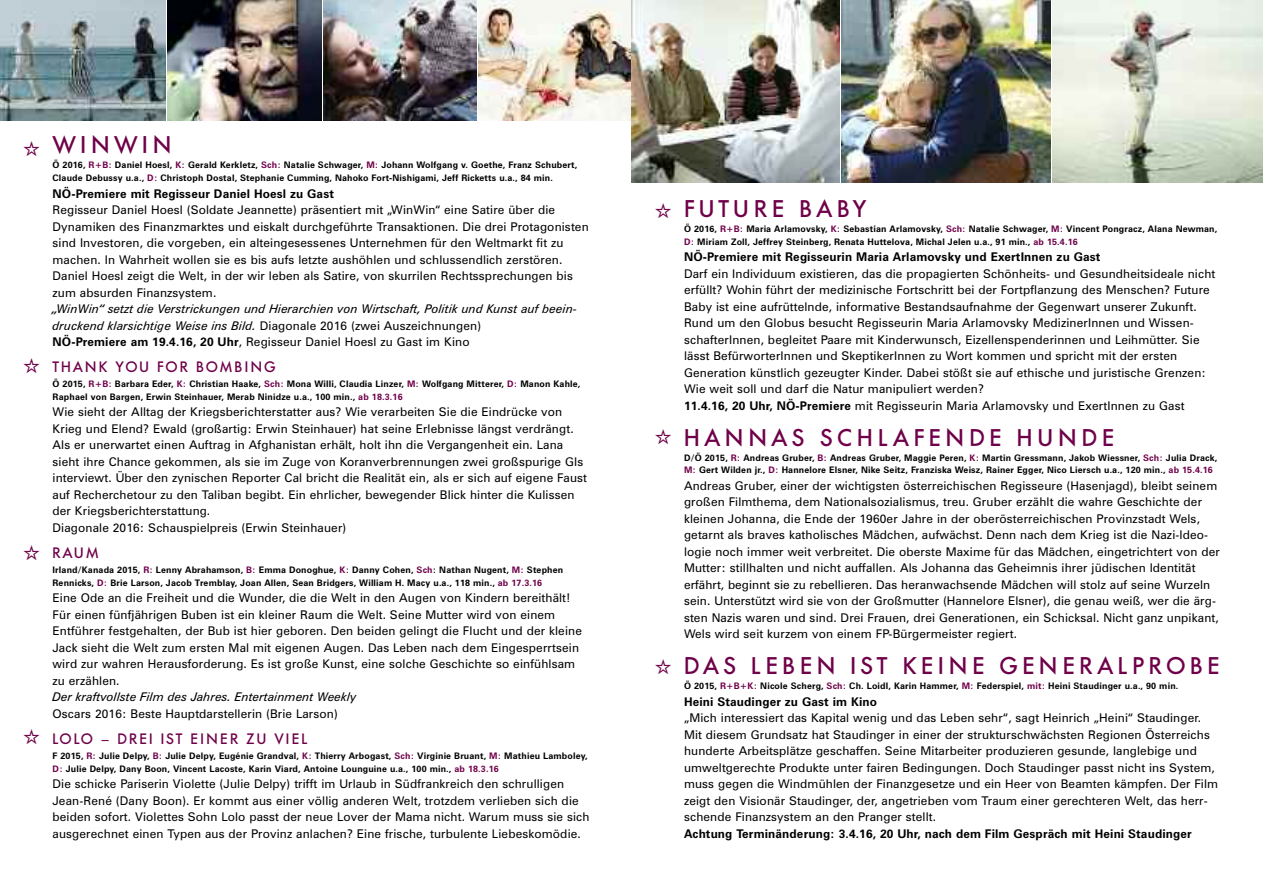
<style>
.page{position:relative;width:1263px;height:893px;background:#fff}
.page>*{position:absolute;margin:0;border:0;box-sizing:border-box;transform-origin:0 0}
.t1{font:500 24px "Futura BQ";letter-spacing:.17em;color:#6f0049}
.t2{font:500 15px "Futura BQ";letter-spacing:.135em;color:#6f0049}
.t3{font:500 15px "Futura BQ";letter-spacing:.115em;color:#6f0049}
.t4{font:12px/16.5px "Zurich BT";letter-spacing:.01em;color:#000}
.t5{font:italic 12px/16.5px "Zurich BT";color:#000}
.t6{font:700 12px "Zurich BT";letter-spacing:.01em;color:#000}
.t7{font:700 9px/12.8px "Zurich BT";letter-spacing:.015em;color:#000}
.s1{color:#6f0049}
.s2{font-style:normal}
.s3{font-weight:700;font-style:normal}
.s4{font-weight:700}
</style>
<div class="page">
<img style="left:0;top:0;width:166px;height:120px">
<img style="left:168px;top:0;width:153px;height:120px">
<img style="left:323px;top:0;width:153px;height:120px">
<img style="left:478px;top:0;width:153px;height:120px">
<img style="left:631px;top:0;width:209px;height:182px">
<img style="left:842px;top:0;width:208px;height:182px">
<img style="left:1052px;top:0;width:211px;height:182px">
<h1 class="t1" style="left:53px;top:132px;width:121px">WINWIN</h1>
<p class="t7" style="left:53px;top:160px;width:526px">Ö 2016, <span class="s1">R+B:</span> Daniel Hoesl, <span class="s1">K:</span> Gerald Kerkletz, <span class="s1">Sch:</span> Natalie Schwager, <span class="s1">M:</span> Johann Wolfgang v. Goethe, Franz Schubert,<br>Claude Debussy u.a., <span class="s1">D:</span> Christoph Dostal, Stephanie Cumming, Nahoko Fort-Nishigami, Jeff Ricketts u.a., 84 min.</p>
<p class="t6" style="left:53px;top:189px;width:283px">NÖ-Premiere mit Regisseur Daniel Hoesl zu Gast</p>
<p class="t4" style="left:53px;top:203px;width:538px">Regisseur Daniel Hoesl (Soldate Jeannette) präsentiert mit „WinWin“ eine Satire über die Dynamiken des Finanzmarktes und eiskalt durchgeführte Transaktionen. Die drei Protagonisten sind Investoren, die vorgeben, ein alteingesessenes Unternehmen für den Weltmarkt fit zu machen. In Wahrheit wollen sie es bis aufs letzte aushöhlen und schlussendlich zerstören.<br>Daniel Hoesl zeigt die Welt, in der wir leben als Satire, von skurrilen Rechtssprechungen bis zum absurden Finanzsystem.</p>
<p class="t5" style="left:53px;top:302px;width:525px">„WinWin“ setzt die Verstrickungen und Hierarchien von Wirtschaft, Politik und Kunst auf beein&shy;druckend klarsichtige Weise ins Bild. <span class="s2">Diagonale 2016 (zwei Auszeichnungen)<br></span><span class="s3">NÖ-Premiere am 19.4.16, 20 Uhr</span><span class="s2">, Regisseur Daniel Hoesl zu Gast im Kino</span></p>
<p class="t3" style="left:53px;top:359px;width:225px">THANK YOU FOR BOMBING</p>
<p class="t7" style="left:53px;top:378px;width:529px">Ö 2015, <span class="s1">R+B:</span> Barbara Eder, <span class="s1">K:</span> Christian Haake, <span class="s1">Sch:</span> Mona Willi, Claudia Linzer, <span class="s1">M:</span> Wolfgang Mitterer, <span class="s1">D:</span> Manon Kahle,<br>Raphael von Bargen, Erwin Steinhauer, Merab Ninidze u.a., 100 min., <span class="s1">ab 18.3.16</span></p>
<p class="t4" style="left:53px;top:405px;width:536px">Wie sieht der Alltag der Kriegsberichterstatter aus? Wie verarbeiten Sie die Eindrücke von Krieg und Elend? Ewald (großartig: Erwin Steinhauer) hat seine Erlebnisse längst verdrängt.<br>Als er unerwartet einen Auftrag in Afghanistan erhält, holt ihn die Vergangenheit ein. Lana sieht ihre Chance gekommen, als sie im Zuge von Koranverbrennungen zwei großspurige GIs interviewt. Über den zynischen Reporter Cal bricht die Realität ein, als er sich auf eigene Faust auf Recherchetour zu den Taliban begibt. Ein ehrlicher, bewegender Blick hinter die Kulissen der Kriegsberichterstattung.<br>Diagonale 2016: Schauspielpreis (Erwin Steinhauer)</p>
<p class="t3" style="left:53px;top:545px;width:47px">RAUM</p>
<p class="t7" style="left:53px;top:564px;width:512px">Irland/Kanada 2015, <span class="s1">R:</span> Lenny Abrahamson, <span class="s1">B:</span> Emma Donoghue, <span class="s1">K:</span> Danny Cohen, <span class="s1">Sch</span>: Nathan Nugent, <span class="s1">M:</span> Stephen<br>Rennicks, <span class="s1">D:</span> Brie Larson, Jacob Tremblay, Joan Allen, Sean Bridgers, William H. Macy u.a., 118 min., <span class="s1">ab 17.3.16</span></p>
<p class="t4" style="left:52px;top:591px;width:531px">Eine Ode an die Freiheit und die Wunder, die die Welt in den Augen von Kindern bereithält!<br>Für einen fünfjährigen Buben ist ein kleiner Raum die Welt. Seine Mutter wird von einem Entführer festgehalten, der Bub ist hier geboren. Den beiden gelingt die Flucht und der kleine Jack sieht die Welt zum ersten Mal mit eigenen Augen. Das Leben nach dem Eingesperrtsein wird zur wahren Herausforderung. Es ist große Kunst, eine solche Geschichte so einfühlsam zu erzählen.</p>
<p class="t5" style="left:52px;top:690px;width:306px">Der kraftvollste Film des Jahres. Entertainment Weekly</p>
<p class="t4" style="left:52px;top:706px;width:287px">Oscars 2016: Beste Hauptdarstellerin (Brie Larson)</p>
<p class="t2" style="left:53px;top:730px;width:257px">LOLO – DREI IST EINER ZU VIEL</p>
<p class="t7" style="left:53px;top:750px;width:537px">F 2015, <span class="s1">R:</span> Julie Delpy, <span class="s1">B:</span> Julie Delpy, Eugénie Grandval, <span class="s1">K:</span> Thierry Arbogast, <span class="s1">Sch:</span> Virginie Bruant, <span class="s1">M:</span> Mathieu Lamboley,<br><span class="s1">D:</span> Julie Delpy, Dany Boon, Vincent Lacoste, Karin Viard, Antoine Lounguine u.a., 100 min., <span class="s1">ab 18.3.16</span></p>
<p class="t4" style="left:52px;top:777px;width:539px">Die schicke Pariserin Violette (Julie Delpy) trifft im Urlaub in Südfrankreich den schrulligen Jean-René (Dany Boon). Er kommt aus einer völlig anderen Welt, trotzdem verlieben sich die beiden sofort. Violettes Sohn Lolo passt der neue Lover der Mama nicht. Warum muss sie sich ausgerechnet einen Typen aus der Provinz anlachen? Eine frische, turbulente Liebeskomödie.</p>
<h1 class="t1" style="left:684px;top:195px;width:184px">FUTURE BABY</h1>
<p class="t7" style="left:684px;top:223px;width:535px">Ö 2016, <span class="s1">R+B:</span> Maria Arlamovsky, <span class="s1">K:</span> Sebastian Arlamovsky, <span class="s1">Sch:</span> Natalie Schwager, <span class="s1">M:</span> Vincent Pongracz, Alana Newman,<br><span class="s1">D:</span> Miriam Zoll, Jeffrey Steinberg, Renata Huttelova, Michal Jelen u.a., 91 min., <span class="s1">ab 15.4.16</span></p>
<p class="t6" style="left:684px;top:252px;width:418px">NÖ-Premiere mit Regisseurin Maria Arlamovsky und ExertInnen zu Gast</p>
<p class="t4" style="left:684px;top:266px;width:533px">Darf ein Individuum existieren, das die propagierten Schönheits- und Gesundheitsideale nicht erfüllt? Wohin führt der medizinische Fortschritt bei der Fortpflanzung des Menschen? Future Baby ist eine aufrüttelnde, informative Bestandsaufnahme der Gegenwart unserer Zukunft.<br>Rund um den Globus besucht Regisseurin Maria Arlamovsky MedizinerInnen und Wissen&shy;schafterInnen, begleitet Paare mit Kinderwunsch, Eizellenspenderinnen und Leihmütter. Sie lässt BefürworterInnen und SkeptikerInnen zu Wort kommen und spricht mit der ersten Generation künstlich gezeugter Kinder. Dabei stößt sie auf ethische und juristische Grenzen:<br>Wie weit soll und darf die Natur manipuliert werden?<br><span class="s4">11.4.16, 20 Uhr, NÖ-Premiere</span> mit Regisseurin Maria Arlamovsky und ExertInnen zu Gast</p>
<h1 class="t1" style="left:684px;top:424px;width:431px">HANNAS SCHLAFENDE HUNDE</h1>
<p class="t7" style="left:684px;top:452px;width:535px">D/Ö 2015, <span class="s1">R:</span> Andreas Gruber, <span class="s1">B:</span> Andreas Gruber, Maggie Peren, <span class="s1">K:</span> Martin Gressmann, Jakob Wiessner, <span class="s1">Sch:</span> Julia Drack,<br><span class="s1">M:</span> Gert Wilden jr., <span class="s1">D:</span> Hannelore Elsner, Nike Seitz, Franziska Weisz, Rainer Egger, Nico Liersch u.a., 120 min., <span class="s1">ab 15.4.16</span></p>
<p class="t4" style="left:684px;top:478px;width:537px">Andreas Gruber, einer der wichtigsten österreichischen Regisseure (Hasenjagd), bleibt seinem großen Filmthema, dem Nationalsozialismus, treu. Gruber erzählt die wahre Geschichte der kleinen Johanna, die Ende der 1960er Jahre in der oberösterreichischen Provinzstadt Wels, getarnt als braves katholisches Mädchen, aufwächst. Denn nach dem Krieg ist die Nazi-Ideo&shy;logie noch immer weit verbreitet. Die oberste Maxime für das Mädchen, eingetrichtert von der Mutter: stillhalten und nicht auffallen. Als Johanna das Geheimnis ihrer jüdischen Identität erfährt, beginnt sie zu rebellieren. Das heranwachsende Mädchen will stolz auf seine Wurzeln sein. Unterstützt wird sie von der Großmutter (Hannelore Elsner), die genau weiß, wer die ärg&shy;sten Nazis waren und sind. Drei Frauen, drei Generationen, ein Schicksal. Nicht ganz unpikant, Wels wird seit kurzem von einem FP-Bürgermeister regiert.</p>
<h1 class="t1" style="left:684px;top:652px;width:537px">DAS LEBEN IST KEINE GENERALPROBE</h1>
<p class="t7" style="left:684px;top:680px;width:496px">Ö 2015, <span class="s1">R+B+K:</span> Nicole Scherg, <span class="s1">Sch:</span> Ch. Loidl, Karin Hammer, <span class="s1">M:</span> Federspiel, <span class="s1">mit:</span> Heini Staudinger u.a., 90 min.</p>
<p class="t6" style="left:684px;top:697px;width:195px">Heini Staudinger zu Gast im Kino</p>
<p class="t4" style="left:684px;top:711px;width:536px">„Mich interessiert das Kapital wenig und das Leben sehr“, sagt Heinrich „Heini“ Staudinger.<br>Mit diesem Grundsatz hat Staudinger in einer der strukturschwächsten Regionen Österreichs hunderte Arbeitsplätze geschaffen. Seine Mitarbeiter produzieren gesunde, langlebige und umweltgerechte Produkte unter fairen Bedingungen. Doch Staudinger passt nicht ins System, muss gegen die Windmühlen der Finanzgesetze und ein Heer von Beamten kämpfen. Der Film zeigt den Visionär Staudinger, der, angetrieben vom Traum einer gerechteren Welt, das herr&shy;schende Finanzsystem an den Pranger stellt.</p>
<p class="t6" style="left:684px;top:829px;width:509px">Achtung Terminänderung: 3.4.16, 20 Uhr, nach dem Film Gespräch mit Heini Staudinger</p>
</div>
